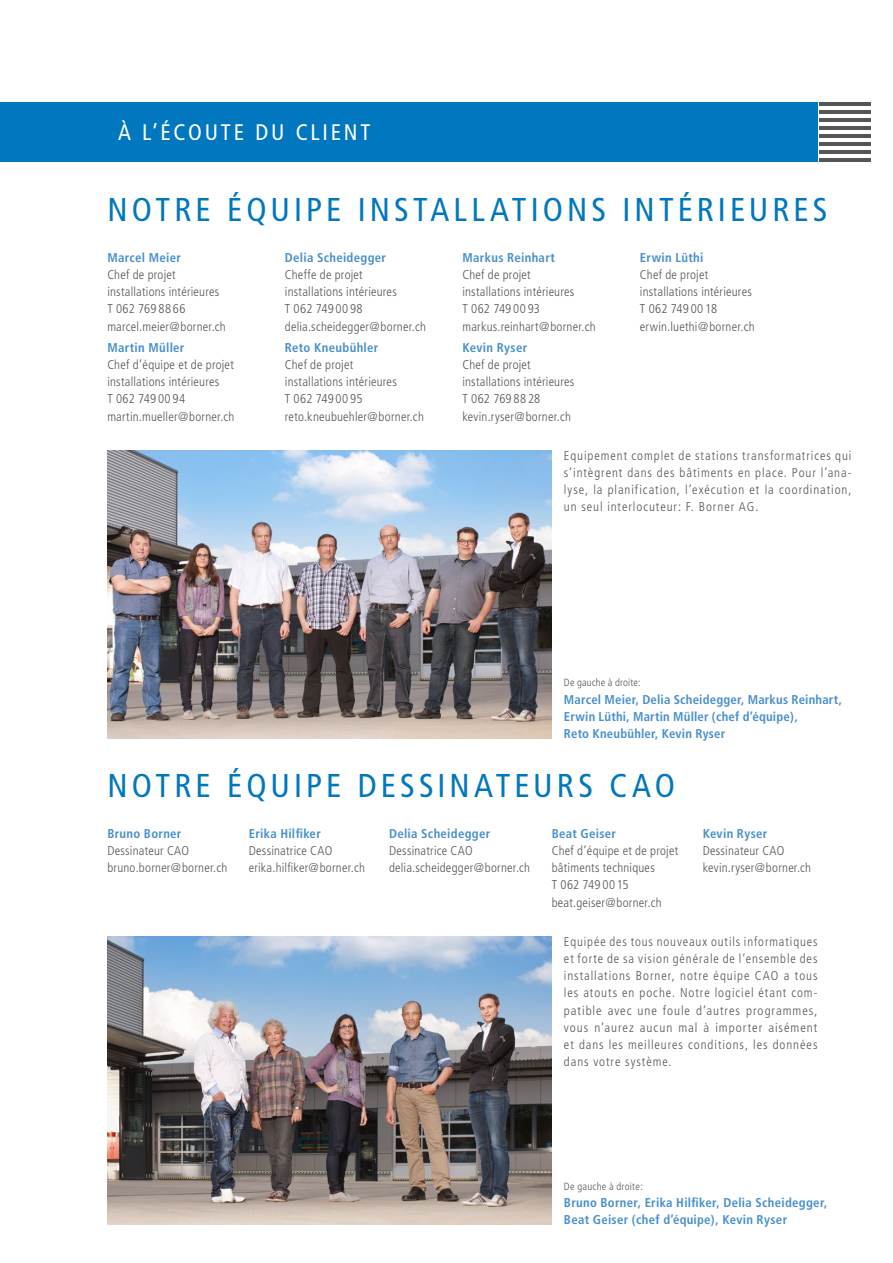
<style>
.page{position:relative;width:893px;height:1263px;background:#fff}
.page>*{position:absolute;margin:0;border:0;box-sizing:border-box;transform-origin:0 0}
.t1{font:condensed 33px "Frutiger";letter-spacing:.125em;color:#0077be}
.t2{font:condensed 22.5px "Frutiger";letter-spacing:.125em;color:#fff}
.t3{font:300 condensed 12.75px/17.2px "Frutiger";letter-spacing:.02em;color:#565655}
.t4{font:700 condensed 12.75px/17.2px "Frutiger";letter-spacing:.02em;color:#488fcd}
.t5{font:300 condensed 10.5px "Frutiger";letter-spacing:.02em;color:#565655}
</style>
<div class="page">
<div style="left:0;top:102px;width:817px;height:60px;background:#0077be"></div>
<hr style="left:820px;top:102px;width:51px;height:4px;background:#565655">
<hr style="left:820px;top:118px;width:51px;height:4px;background:#565655">
<hr style="left:820px;top:134px;width:51px;height:4px;background:#565655">
<hr style="left:820px;top:150px;width:51px;height:4px;background:#565655">
<hr style="left:820px;top:110px;width:51px;height:4px;background:#565655">
<hr style="left:820px;top:126px;width:51px;height:4px;background:#565655">
<hr style="left:820px;top:142px;width:51px;height:4px;background:#565655">
<hr style="left:820px;top:158px;width:51px;height:4px;background:#565655">
<img style="left:107px;top:936px;width:444px;height:288px">
<img style="left:107px;top:450px;width:444px;height:288px">
<h2 class="t2" style="left:118px;top:119px;width:254px">À L’ÉCOUTE DU CLIENT</h2>
<h1 class="t1" style="left:107px;top:190px;width:722px">NOTRE ÉQUIPE INSTALLATIONS INTÉRIEURES</h1>
<p class="t4" style="left:107px;top:249px;width:75px">Marcel Meier</p>
<p class="t3" style="left:107px;top:266px;width:120px">Chef de projet installations intérieures<br>T 062 769 88 66 marcel.meier@borner.ch</p>
<p class="t4" style="left:107px;top:339px;width:79px">Martin Müller</p>
<p class="t3" style="left:107px;top:356px;width:129px">Chef d’équipe et de projet installations intérieures<br>T 062 749 00 94 martin.mueller@borner.ch</p>
<p class="t4" style="left:285px;top:249px;width:103px">Delia Scheidegger</p>
<p class="t3" style="left:285px;top:266px;width:143px">Cheffe de projet<br>installations intérieures<br>T 062 749 00 98 delia.scheidegger@borner.ch</p>
<p class="t4" style="left:285px;top:339px;width:95px">Reto Kneubühler</p>
<p class="t3" style="left:285px;top:356px;width:140px">Chef de projet<br>installations intérieures<br>T 062 749 00 95 reto.kneubuehler@borner.ch</p>
<p class="t4" style="left:462px;top:249px;width:94px">Markus Reinhart</p>
<p class="t3" style="left:462px;top:266px;width:135px">Chef de projet<br>installations intérieures<br>T 062 749 00 93 markus.reinhart@borner.ch</p>
<p class="t4" style="left:462px;top:339px;width:66px">Kevin Ryser</p>
<p class="t3" style="left:462px;top:356px;width:113px">Chef de projet installations intérieures<br>T 062 769 88 28 kevin.ryser@borner.ch</p>
<p class="t4" style="left:640px;top:249px;width:65px">Erwin Lüthi</p>
<p class="t3" style="left:640px;top:266px;width:116px">Chef de projet installations intérieures<br>T 062 749 00 18 erwin.luethi@borner.ch</p>
<p class="t3" style="left:564px;top:447px;width:289px;text-align:justify">Equipement complet de stations transformatrices qui s’intègrent dans des bâtiments en place. Pour l’ana&shy;lyse, la planification, l’exécution et la coordination, un seul interlocuteur: F. Borner AG.</p>
<p class="t5" style="left:564px;top:677px;width:78px">De gauche à droite:</p>
<p class="t4" style="left:564px;top:690px;width:280px">Marcel Meier, Delia Scheidegger, Markus Reinhart,<br>Erwin Lüthi, Martin Müller (chef d’équipe),<br>Reto Kneubühler, Kevin Ryser</p>
<h1 class="t1" style="left:107px;top:766px;width:569px">NOTRE ÉQUIPE DESSINATEURS CAO</h1>
<p class="t4" style="left:107px;top:825px;width:76px">Bruno Borner</p>
<p class="t3" style="left:107px;top:842px;width:121px">Dessinateur CAO bruno.borner@borner.ch</p>
<p class="t4" style="left:249px;top:825px;width:74px">Erika Hilfiker</p>
<p class="t3" style="left:249px;top:842px;width:118px">Dessinatrice CAO erika.hilfiker@borner.ch</p>
<p class="t4" style="left:389px;top:825px;width:103px">Delia Scheidegger</p>
<p class="t3" style="left:389px;top:842px;width:143px">Dessinatrice CAO delia.scheidegger@borner.ch</p>
<p class="t4" style="left:552px;top:825px;width:66px">Beat Geiser</p>
<p class="t3" style="left:552px;top:842px;width:128px">Chef d’équipe et de projet bâtiments techniques<br>T 062 749 00 15 beat.geiser@borner.ch</p>
<p class="t4" style="left:703px;top:825px;width:66px">Kevin Ryser</p>
<p class="t3" style="left:703px;top:842px;width:110px">Dessinateur CAO kevin.ryser@borner.ch</p>
<p class="t3" style="left:564px;top:933px;width:255px;text-align:justify">Equipée des tous nouveaux outils informatiques et forte de sa vision générale de l’ensemble des installations Borner, notre équipe CAO a tous les atouts en poche. Notre logiciel étant com&shy;patible avec une foule d’autres programmes, vous n’aurez aucun mal à importer aisément et dans les meilleures conditions, les données dans votre système.</p>
<p class="t5" style="left:564px;top:1180px;width:80px">De gauche à droite:</p>
<p class="t4" style="left:564px;top:1194px;width:265px">Bruno Borner, Erika Hilfiker, Delia Scheidegger,<br>Beat Geiser (chef d’équipe), Kevin Ryser</p>
</div>
